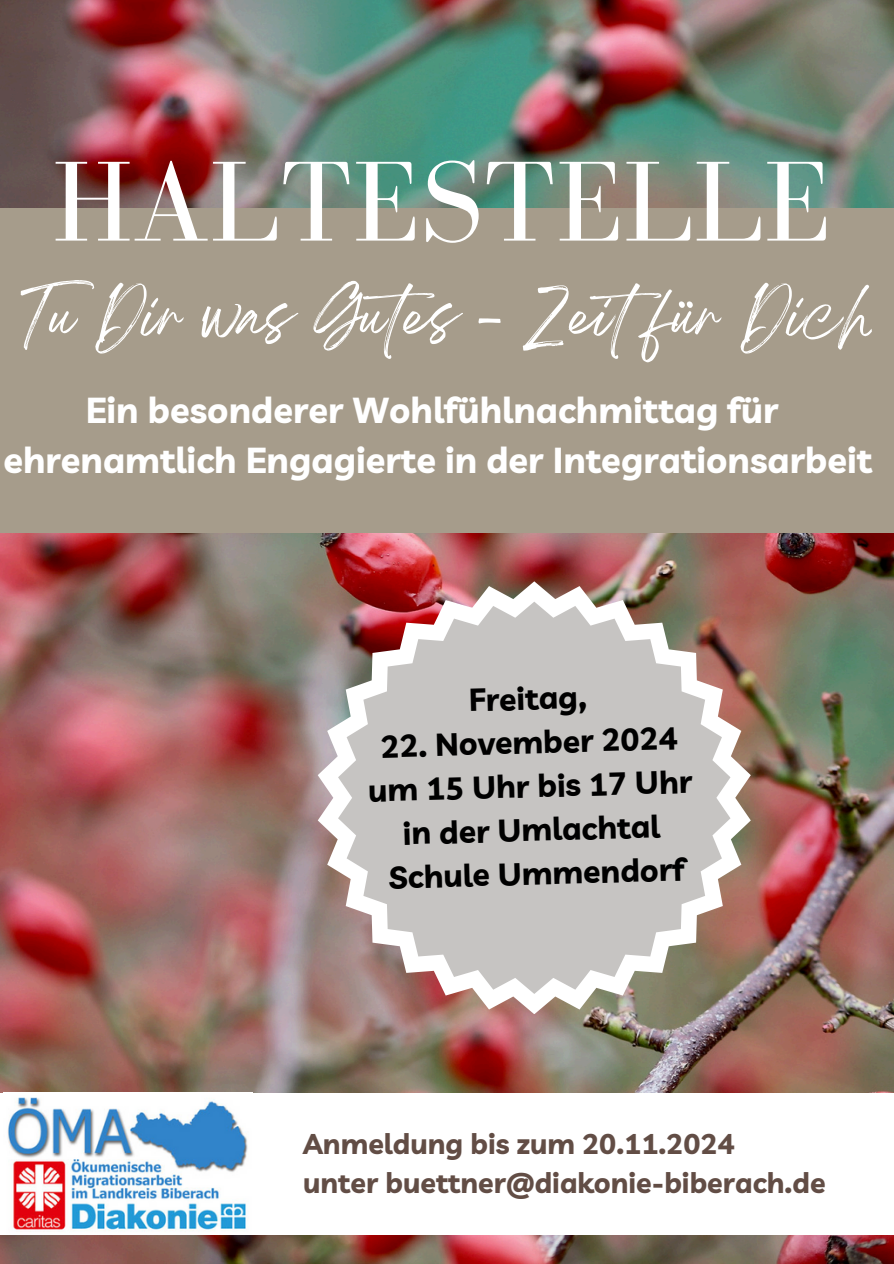
<style>
.page{position:relative;width:894px;height:1264px;background:#fff}
.page>*{position:absolute;margin:0;border:0;box-sizing:border-box;transform-origin:0 0}
.t1{font:117.15px "Bodoni FLF";color:#fff}
.t2{font:51px "Breathing";color:#fff}
.t3{font:700 36px/49.5px "Livvic";color:#fff;text-align:center}
.t4{font:700 31.65px/43.8px "Livvic";color:#000;text-align:center}
.t5{font:700 28.5px "Livvic";color:#624d45}
</style>
<div class="page">
<img style="left:0;top:0;width:893px;height:1263px">
<img style="left:317px;top:581px;width:433px;height:433px">
<svg style="left:338px;top:601px;width:392px;height:392px;background:#c5bebb"></svg>
<div style="left:0;top:1092px;width:893px;height:142px;background:#fff"></div>
<div style="left:0;top:208px;width:893px;height:324px;background:#a69c8b"></div>
<img style="left:7px;top:1097px;width:241px;height:135px">
<h2 class="t1" style="left:52px;top:138px;width:780px">HALTESTELLE</h2>
<h3 class="t2" style="left:21px;top:300px;width:853px">Tu Dir was Gutes - Zeitfür Dich</h3>
<h4 class="t3" style="left:3px;top:384px;width:870px">Ein besonderer Wohlfühlnachmittag für ehrenamtlich Engagierte in der Integrationsarbeit</h4>
<p class="t4" style="left:468px;top:678px;width:119px;rotate:-2deg">Freitag,</p>
<p class="t4" style="left:366px;top:725px;width:326px;rotate:-2deg">22. November 2024 um 15 Uhr bis 17 Uhr in der Umlachtal<br>Schule Ummendorf</p>
<p class="t5" style="left:303px;top:1124px;width:433px">Anmeldung bis zum 20.11.2024</p>
<p class="t5" style="left:303px;top:1164px;width:524px">unter buettner@diakonie-biberach.de</p>
</div>
